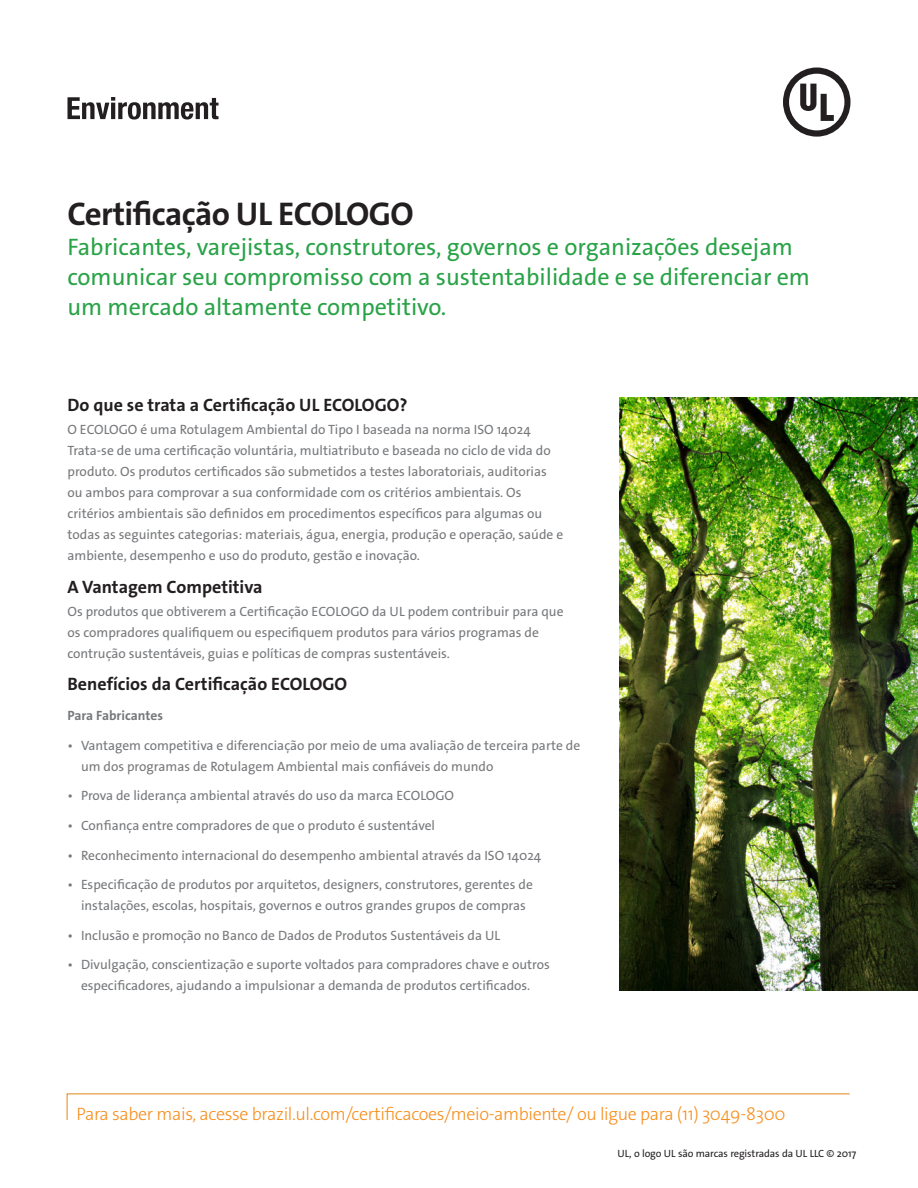
<style>
.page{position:relative;width:918px;height:1188px;background:#fff}
.page>*{position:absolute;margin:0;border:0;box-sizing:border-box;transform-origin:0 0}
.t1{font:700 33px "The Sans Os F";letter-spacing:-.02em;color:#231f20}
.headline_-_subhead{font:24px "The Sans Os F";color:#29a347}
.t2{font:300 18px "The Sans Os F";letter-spacing:-.02em;color:#f68f1e}
.Subhead_A{font:700 18px "The Sans Os F";color:#231f20}
.Body_Copy{font:13.5px/21px "The Sans Os F";color:#76787b}
.Subhead_A-2{font:700 13.5px "The Sans Os F";color:#76787b}
.t3{font:10.5px "The Sans Os F";letter-spacing:-.01em;color:#231f20}
</style>
<div class="page">
<svg style="left:66px;top:1093px;width:784px;height:27px"></svg>
<svg style="left:68px;top:97px;width:151px;height:23px"></svg>
<svg style="left:783px;top:68px;width:67px;height:69px"></svg>
<img style="left:619px;top:397px;width:299px;height:593px">
<p class="t1" style="left:68px;top:193px;width:348px">Certificação UL ECOLOGO</p>
<p class="headline_-_subhead" style="left:68px;top:232px;width:727px">Fabricantes, varejistas, construtores, governos e organizações desejam</p>
<p class="headline_-_subhead" style="left:68px;top:262px;width:744px">comunicar seu compromisso com a sustentabilidade e se diferenciar em</p>
<p class="headline_-_subhead" style="left:68px;top:292px;width:380px">um mercado altamente competitivo.</p>
<p class="Subhead_A" style="left:68px;top:393px;width:342px">Do que se trata a Certificação UL ECOLOGO?</p>
<p class="Body_Copy" style="left:68px;top:419px;width:497px">O ECOLOGO é uma Rotulagem Ambiental do Tipo I baseada na norma ISO 14024<br>Trata-se de uma certificação voluntária, multiatributo e baseada no ciclo de vida do produto. Os produtos certificados são submetidos a testes laboratoriais, auditorias ou ambos para comprovar a sua conformidade com os critérios ambientais. Os critérios ambientais são definidos em procedimentos específicos para algumas ou todas as seguintes categorias: materiais, água, energia, produção e operação, saúde e ambiente, desempenho e uso do produto, gestão e inovação.</p>
<p class="Subhead_A" style="left:68px;top:575px;width:197px">A Vantagem Competitiva</p>
<p class="Body_Copy" style="left:68px;top:601px;width:498px">Os produtos que obtiverem a Certificação ECOLOGO da UL podem contribuir para que os compradores qualifiquem ou especifiquem produtos para vários programas de contrução sustentáveis, guias e políticas de compras sustentáveis.</p>
<p class="Subhead_A" style="left:68px;top:673px;width:281px">Benefícios da Certificação ECOLOGO</p>
<p class="Subhead_A-2" style="left:68px;top:707px;width:97px">Para Fabricantes</p>
<p class="Body_Copy" style="left:81px;top:735px;width:501px;text-indent:-14px">• Vantagem competitiva e diferenciação por meio de uma avaliação de terceira parte de um dos programas de Rotulagem Ambiental mais confiáveis do mundo</p>
<p class="Body_Copy" style="left:68px;top:785px;width:388px">• Prova de liderança ambiental através do uso da marca ECOLOGO</p>
<p class="Body_Copy" style="left:68px;top:815px;width:369px">• Confiança entre compradores de que o produto é sustentável</p>
<p class="Body_Copy" style="left:68px;top:845px;width:475px">• Reconhecimento internacional do desempenho ambiental através da ISO 14024</p>
<p class="Body_Copy" style="left:68px;top:874px;width:467px;text-align:center">• Especificação de produtos por arquitetos, designers, construtores, gerentes de instalações, escolas, hospitais, governos e outros grandes grupos de compras</p>
<p class="Body_Copy" style="left:68px;top:925px;width:434px">• Inclusão e promoção no Banco de Dados de Produtos Sustentáveis da UL</p>
<p class="Body_Copy" style="left:68px;top:955px;width:484px;text-align:center">• Divulgação, conscientização e suporte voltados para compradores chave e outros especificadores, ajudando a impulsionar a demanda de produtos certificados.</p>
<h3 class="t2" style="left:76px;top:1102px;width:711px">Para saber mais, acesse brazil.ul.com/certificacoes/meio-ambiente/ ou ligue para (11) 3049-8300</h3>
<p class="t3" style="left:618px;top:1147px;width:240px">UL, o logo UL são marcas registradas da UL LLC © 2017</p>
</div>
